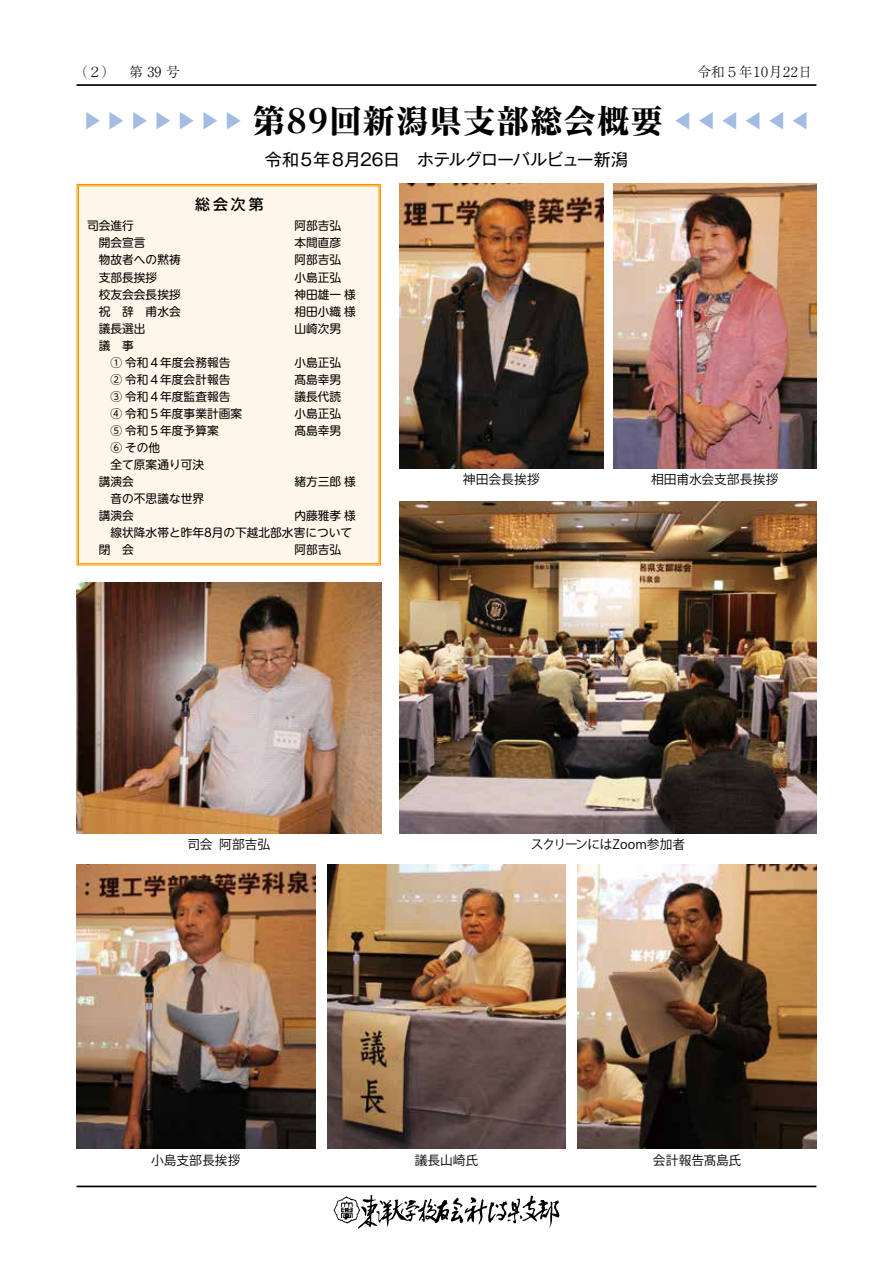
<style>
.page{position:relative;width:893px;height:1263px;background:#fff}
.page>*{position:absolute;margin:0;border:0;box-sizing:border-box;transform-origin:0 0}
.t1{font:800 19.2px "Reim Pro";color:#a3bce2;scale:1.17 1}
.t2{font:16.95px "Gothic MB101 Pro";letter-spacing:-.055em;color:#000}
.t3{font:500 14.85px "UD Shin M Go Pr 6";color:#000}
.t4{font:300 13.8px "Ryumin Pro";letter-spacing:.05em;color:#000}
.t5{font:12.75px "Koz Go Pro";color:#000}
.t6{font:11.7px/17.1px "UD Shin M Go Pr 6";color:#000}
.s1{font-size:31.95px;color:#000}
</style>
<div class="page">
<div style="left:76px;top:183px;width:305px;height:383px;background:#fff6ea"></div>
<div style="left:78px;top:186px;width:301px;height:378px;border:1px solid #f39700"></div>
<img style="left:77px;top:865px;width:238px;height:284px">
<img style="left:77px;top:583px;width:304px;height:250px">
<img style="left:400px;top:502px;width:416px;height:331px">
<img style="left:327px;top:865px;width:239px;height:284px">
<img style="left:400px;top:184px;width:203px;height:284px">
<img style="left:578px;top:865px;width:238px;height:284px">
<img style="left:613px;top:184px;width:203px;height:284px">
<hr style="left:77px;top:84px;width:739px;height:2px;background:#000">
<hr style="left:77px;top:1185px;width:739px;height:2px;background:#000">
<svg style="left:334px;top:1195px;width:225px;height:33px"></svg>
<p class="t4" style="left:81px;top:61px;width:101px">(２）　第 39 号</p>
<p class="t4" style="left:697px;top:61px;width:116px">令和５年10月22日</p>
<h1 class="t1" style="left:81px;top:105px;width:626px">▶▶▶▶▶▶▶ <span class="s1">第89回新潟県支部総会概要</span> ◀◀◀◀◀◀</h1>
<h2 class="t2" style="left:265px;top:145px;width:365px">令和５年８月26日　ホテルグローバルビュー新潟</h2>
<p class="t3" style="left:195px;top:192px;width:70px">総会次第</p>
<p class="t6" style="left:87px;top:217px;width:48px">司会進行</p>
<p class="t6" style="left:294px;top:217px;width:48px">阿部吉弘</p>
<p class="t6" style="left:99px;top:234px;width:48px">開会宣言</p>
<p class="t6" style="left:294px;top:234px;width:48px">本間直彦</p>
<p class="t6" style="left:99px;top:251px;width:83px">物故者への黙祷</p>
<p class="t6" style="left:294px;top:251px;width:48px">阿部吉弘</p>
<p class="t6" style="left:99px;top:268px;width:60px">支部長挨拶</p>
<p class="t6" style="left:294px;top:268px;width:48px">小島正弘</p>
<p class="t6" style="left:99px;top:285px;width:83px">校友会会長挨拶</p>
<p class="t6" style="left:294px;top:285px;width:63px">神田雄一様</p>
<p class="t6" style="left:99px;top:302px;width:83px">祝　辞　甫水会</p>
<p class="t6" style="left:294px;top:302px;width:63px">相田小織様</p>
<p class="t6" style="left:99px;top:319px;width:48px">議長選出</p>
<p class="t6" style="left:294px;top:319px;width:48px">山崎次男</p>
<p class="t6" style="left:111px;top:336px;width:121px;text-indent:-12px">議　事<br>① 令和４年度会務報告</p>
<p class="t6" style="left:294px;top:353px;width:48px">小島正弘</p>
<p class="t6" style="left:111px;top:370px;width:121px">② 令和４年度会計報告</p>
<p class="t6" style="left:294px;top:370px;width:48px">髙島幸男</p>
<p class="t6" style="left:111px;top:387px;width:121px">③ 令和４年度監査報告</p>
<p class="t6" style="left:294px;top:387px;width:48px">議長代読</p>
<p class="t6" style="left:111px;top:404px;width:133px">④ 令和５年度事業計画案</p>
<p class="t6" style="left:294px;top:404px;width:48px">小島正弘</p>
<p class="t6" style="left:111px;top:421px;width:110px">⑤ 令和５年度予算案</p>
<p class="t6" style="left:294px;top:421px;width:48px">髙島幸男</p>
<p class="t6" style="left:111px;top:438px;width:51px">⑥ その他</p>
<p class="t6" style="left:111px;top:455px;width:95px">全て原案通り可決</p>
<p class="t6" style="left:99px;top:472px;width:37px">講演会</p>
<p class="t6" style="left:294px;top:472px;width:63px">緒方三郎様</p>
<p class="t6" style="left:99px;top:489px;width:107px;text-indent:12px">音の不思議な世界講演会</p>
<p class="t6" style="left:294px;top:506px;width:63px">内藤雅孝様</p>
<p class="t6" style="left:111px;top:523px;width:243px">線状降水帯と昨年8月の下越北部水害について</p>
<p class="t6" style="left:99px;top:540px;width:37px">閉　会</p>
<p class="t6" style="left:294px;top:540px;width:48px">阿部吉弘</p>
<p class="t5" style="left:463px;top:471px;width:78px">神田会長挨拶</p>
<p class="t5" style="left:651px;top:471px;width:129px">相田甫水会支部長挨拶</p>
<p class="t5" style="left:187px;top:836px;width:84px">司会阿部吉弘</p>
<p class="t5" style="left:531px;top:836px;width:156px">スクリーンにはZoom参加者</p>
<p class="t5" style="left:151px;top:1152px;width:91px">小島支部長挨拶</p>
<p class="t5" style="left:415px;top:1152px;width:65px">議長山崎氏</p>
<p class="t5" style="left:653px;top:1152px;width:90px">会計報告髙島氏</p>
</div>
